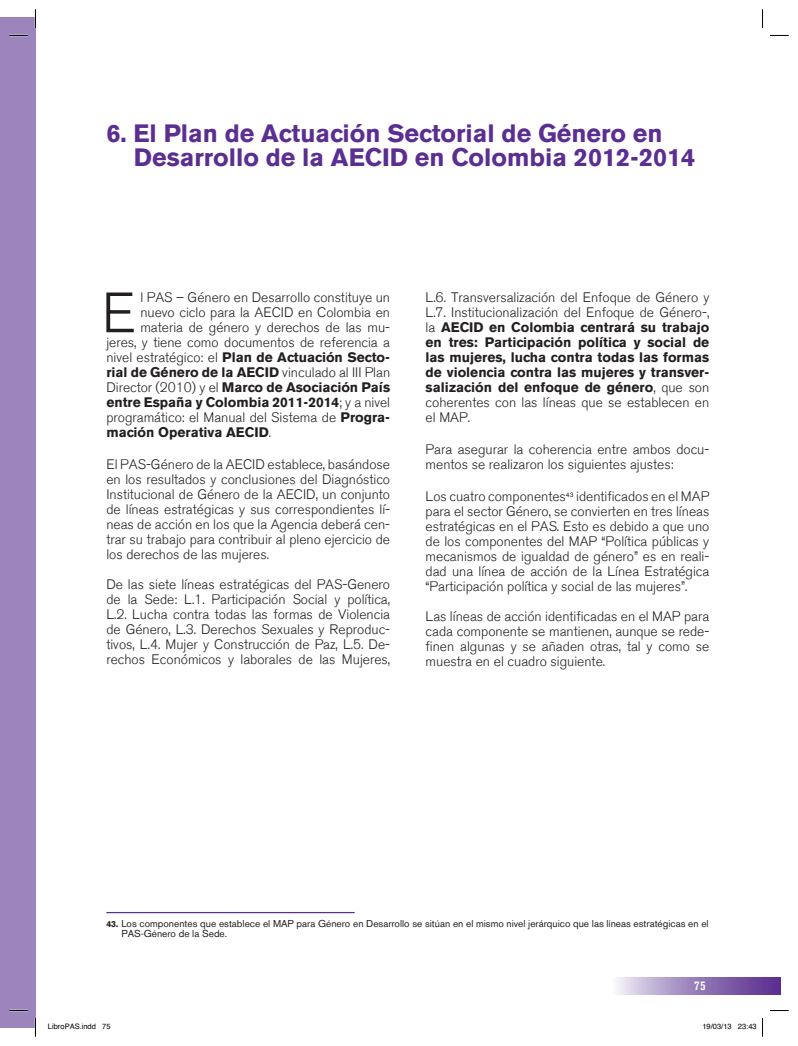
<style>
.page{position:relative;width:798px;height:1046px;background:#fff}
.page>*{position:absolute;margin:0;border:0;box-sizing:border-box;transform-origin:0 0}
.t1{font:300 56.25px "Akzidenz Grotesk BE";color:#231f20}
.t2{font:700 25px/23.8px "Akzidenz Grotesk BE";color:#5b2e91}
.t3{font:300 13.75px/15px "Akzidenz Grotesk BE";color:#231f20;text-align:justify}
.t4{font:700 13.75px/15px "Akzidenz Grotesk BE";color:#231f20;text-align:justify}
.t5{font:700 condensed 12.5px "Akzidenz Grotesk BE";color:#fff}
.t6{font:10px/10px "Akzidenz Grotesk BE";color:#231f20}
.t7{font:7.5px "Helvetica";color:#000}
.s1{font-weight:300}
.s2{font-weight:700}
.s3{font-weight:700;font-size:8.75px}
</style>
<div class="page">
<svg style="left:617px;top:977px;width:163px;height:16px;background:#9a81bc"></svg>
<div style="left:0;top:18px;width:35px;height:1010px;background:#9c85bd"></div>
<hr style="left:106px;top:911px;width:248px;height:2px;background:#5b2e91">
<svg style="left:9px;top:35px;width:19px;height:1px"></svg>
<svg style="left:770px;top:35px;width:18px;height:1px"></svg>
<svg style="left:9px;top:1009px;width:19px;height:2px"></svg>
<svg style="left:770px;top:1010px;width:18px;height:1px"></svg>
<svg style="left:35px;top:9px;width:1px;height:19px"></svg>
<svg style="left:35px;top:1017px;width:1px;height:19px"></svg>
<svg style="left:762px;top:9px;width:1px;height:19px"></svg>
<svg style="left:762px;top:1018px;width:1px;height:18px"></svg>
<h2 class="t2" style="left:134px;top:121px;width:562px;text-indent:-28px">6. El Plan de Actuación Sectorial de Género en<br>Desarrollo de la AECID en Colombia 2012-2014</h2>
<h1 class="t1" style="left:102px;top:281px;width:35px">E</h1>
<p class="t3" style="left:140px;top:290px;width:251px">l PAS – Género en Desarrollo constituye un</p>
<p class="t3" style="left:140px;top:305px;width:251px">nuevo ciclo para la AECID en Colombia en</p>
<p class="t3" style="left:140px;top:320px;width:251px">materia de género y derechos de las mu-</p>
<p class="t3" style="left:106px;top:335px;width:285px">jeres, y tiene como documentos de referencia a</p>
<p class="t4" style="left:106px;top:350px;width:285px"><span class="s1">nivel estratégico: el</span> Plan de Actuación Secto-</p>
<p class="t4" style="left:106px;top:365px;width:285px">rial de Género de la AECID <span class="s1">vinculado al III Plan</span></p>
<p class="t4" style="left:106px;top:380px;width:285px"><span class="s1">Director (2010) y el</span> Marco de Asociación País</p>
<p class="t4" style="left:106px;top:395px;width:285px">entre España y Colombia 2011-2014<span class="s1">; y a nivel</span></p>
<p class="t3" style="left:106px;top:410px;width:285px">programático: el Manual del Sistema de <span class="s2">Progra-</span></p>
<p class="t4" style="left:106px;top:425px;width:166px">mación Operativa AECID<span class="s1">.</span></p>
<p class="t3" style="left:106px;top:456px;width:285px">El PAS-Género de la AECID establece, basándose en los resultados y conclusiones del Diagnóstico Institucional de Género de la AECID, un conjunto de líneas estratégicas y sus correspondientes lí&shy;neas de acción en los que la Agencia deberá cen&shy;trar su trabajo para contribuir al pleno ejercicio de los derechos de las mujeres.</p>
<p class="t3" style="left:106px;top:576px;width:285px">De las siete líneas estratégicas del PAS-Genero de la Sede: L.1. Participación Social y política, L.2. Lucha contra todas las formas de Violencia de Género, L.3. Derechos Sexuales y Reproduc&shy;tivos, L.4. Mujer y Construcción de Paz, L.5. De&shy;rechos Económicos y laborales de las Mujeres,</p>
<p class="t4" style="left:425px;top:290px;width:285px"><span class="s1">L.6. Transversalización del Enfoque de Género y L.7. Institucionalización del Enfoque de Género-, la</span> AECID en Colombia centrará su trabajo en tres: Participación política y social de las mujeres, lucha contra todas las formas de violencia contra las mujeres y transver&shy;salización del enfoque de género<span class="s1">, que son coherentes con las líneas que se establecen en el MAP.</span></p>
<p class="t3" style="left:425px;top:441px;width:285px">Para asegurar la coherencia entre ambos docu&shy;mentos se realizaron los siguientes ajustes:</p>
<p class="t3" style="left:425px;top:489px;width:285px">Los cuatro componentes<sup>43</sup> identificados en el MAP para el sector Género, se convierten en tres líneas estratégicas en el PAS. Esto es debido a que uno de los componentes del MAP “Política públicas y mecanismos de igualdad de género” es en reali&shy;dad una línea de acción de la Línea Estratégica “Participación política y social de las mujeres”.</p>
<p class="t3" style="left:425px;top:609px;width:285px">Las líneas de acción identificadas en el MAP para cada componente se mantienen, aunque se rede&shy;finen algunas y se añaden otras, tal y como se muestra en el cuadro siguiente.</p>
<p class="t6" style="left:121px;top:918px;width:588px;text-indent:-15px"><span class="s3">43.</span> Los componentes que establece el MAP para Género en Desarrollo se sitúan en el mismo nivel jerárquico que las líneas estratégicas en el<br>PAS-Género de la Sede.</p>
<p class="t5" style="left:694px;top:978px;width:12px">75</p>
<p class="t7" style="left:48px;top:1020px;width:64px">LibroPAS.indd 75</p>
<p class="t7" style="left:702px;top:1020px;width:56px">19/03/13 23:43</p>
</div>
